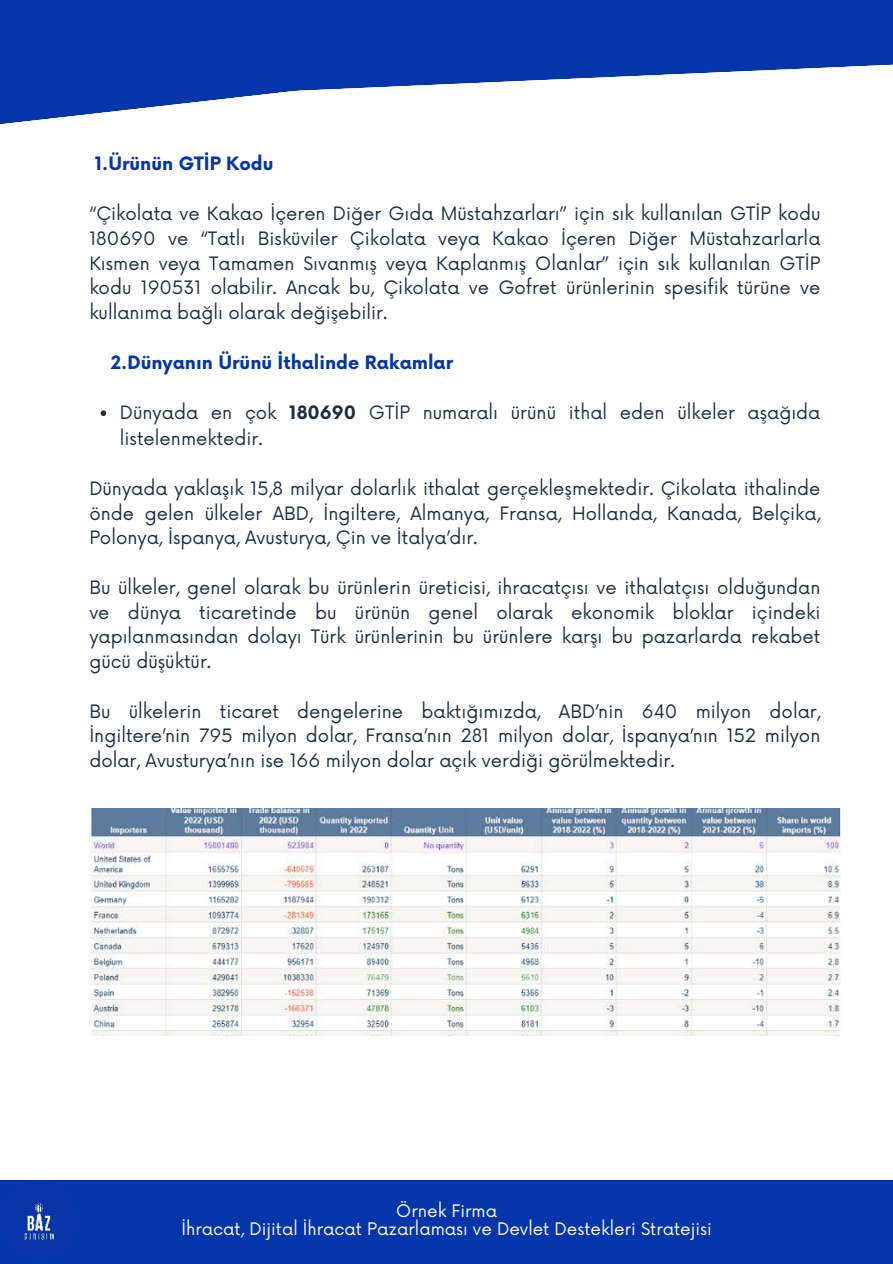
<style>
.page{position:relative;width:893px;height:1264px;background:#fff}
.page>*{position:absolute;margin:0;border:0;box-sizing:border-box;transform-origin:0 0}
.t1{font:18px/24.8px "Now";color:#1e2b48;text-align:justify}
.t2{font:700 18px "Now";color:#0435aa}
.t3{font:16.8px/18px "Now";color:#fff;text-align:center}
.s1{font-weight:700}
</style>
<div class="page">
<svg style="left:101px;top:410px;width:5px;height:6px"></svg>
<div style="left:0;top:1179px;width:892px;height:84px;background:#0435aa"></div>
<img style="left:89px;top:809px;width:751px;height:226px">
<img style="left:0;top:1182px;width:77px;height:77px;border-radius:50%">
<svg style="left:0;top:0;width:892px;height:124px;fill:#0435aa"></svg>
<p class="t2" style="left:95px;top:150px;width:180px">1.Ürünün GTİP Kodu</p>
<p class="t1" style="left:89px;top:200px;width:732px">“Çikolata ve Kakao İçeren Diğer Gıda Müstahzarları” için sık kullanılan GTİP kodu 180690 ve “Tatlı Bisküviler Çikolata veya Kakao İçeren Diğer Müstahzarlarla Kısmen veya Tamamen Sıvanmış veya Kaplanmış Olanlar” için sık kullanılan GTİP kodu 190531 olabilir. Ancak bu, Çikolata ve Gofret ürünlerinin spesifik türüne ve kullanıma bağlı olarak değişebilir.</p>
<p class="t2" style="left:111px;top:349px;width:343px">2.Dünyanın Ürünü İthalinde Rakamlar</p>
<p class="t1" style="left:120px;top:398px;width:702px;line-height:25.8px">Dünyada en çok <span class="s1">180690</span> GTİP numaralı ürünü ithal eden ülkeler aşağıda listelenmektedir.</p>
<p class="t1" style="left:89px;top:474px;width:732px">Dünyada yaklaşık 15,8 milyar dolarlık ithalat gerçekleşmektedir. Çikolata ithalinde önde gelen ülkeler ABD, İngiltere, Almanya, Fransa, Hollanda, Kanada, Belçika, Polonya, İspanya, Avusturya, Çin ve İtalya’dır.</p>
<p class="t1" style="left:89px;top:573px;width:732px">Bu ülkeler, genel olarak bu ürünlerin üreticisi, ihracatçısı ve ithalatçısı olduğundan ve dünya ticaretinde bu ürünün genel olarak ekonomik bloklar içindeki yapılanmasından dolayı Türk ürünlerinin bu ürünlere karşı bu pazarlarda rekabet gücü düşüktür.</p>
<p class="t1" style="left:89px;top:697px;width:732px">Bu ülkelerin ticaret dengelerine baktığımızda, ABD’nin 640 milyon dolar, İngiltere’nin 795 milyon dolar, Fransa’nın 281 milyon dolar, İspanya’nın 152 milyon dolar, Avusturya’nın ise 166 milyon dolar açık verdiği görülmektedir.</p>
<p class="t3" style="left:181px;top:1200px;width:532px">Örnek Firma<br>İhracat, Dijital İhracat Pazarlaması ve Devlet Destekleri Stratejisi</p>
</div>
